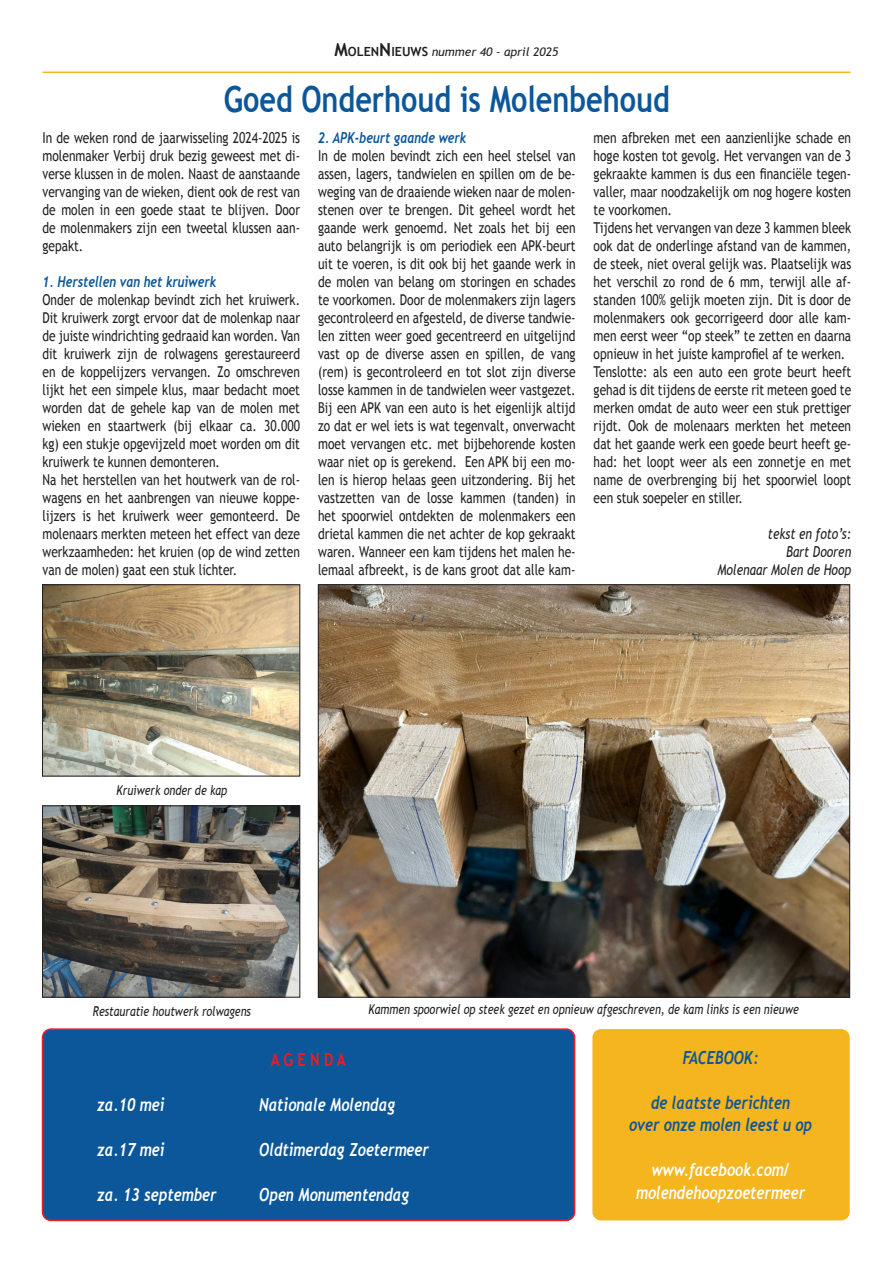
<style>
.page{position:relative;width:893px;height:1263px;background:#fff}
.page>*{position:absolute;margin:0;border:0;box-sizing:border-box;transform-origin:0 0}
.t1{font:700 36px "Trebuchet MS";color:#0b5799;scale:.8 1}
.t2{font:italic 700 18px/22.5px "Trebuchet";color:#fff;text-align:center;scale:.8 1}
.t3{font:italic 700 18px/22.5px "Trebuchet";color:#0b5799;text-align:center;scale:.8 1}
.t4{font:700 18px "Trebuchet MS";color:#ee1d23;scale:.8 1}
.t5{font:15px/18px "Trebuchet MS";color:#231f20;text-align:justify;scale:.8 1}
.t6{font:italic 700 15px "Trebuchet";color:#0b5799;scale:.8 1}
.t7{font:italic 15px/18px "Trebuchet MS";color:#231f20;text-align:right;scale:.8 1}
.t8{font:italic 13.5px "Trebuchet MS";color:#231f20;scale:.8 1}
.t9{font:italic 12px "Trebuchet MS";color:#231f20}
.s1{font-weight:700;font-style:normal;font-size:18px}
.s2{font-weight:700;font-style:normal;font-size:12.6px}
</style>
<div class="page">
<hr style="left:43px;top:72px;width:807px;height:1px;background:#f4b51e">
<img style="left:44px;top:586px;width:254px;height:188px">
<div style="left:42px;top:584px;width:258px;height:192px;border:1px solid #231f20"></div>
<img style="left:320px;top:586px;width:528px;height:409px">
<img style="left:44px;top:808px;width:254px;height:187px">
<div style="left:42px;top:806px;width:258px;height:191px;border:1px solid #231f20"></div>
<div style="left:43px;top:1029px;width:532px;height:191px;background:#0b5799;border-radius:9px"></div>
<div style="left:42px;top:1028px;width:533px;height:193px;border:2px solid #ee1d23;border-radius:9px"></div>
<div style="left:592px;top:1029px;width:258px;height:191px;background:#f4b51e;border-radius:9px"></div>
<p class="t9" style="left:334px;top:44px;width:225px"><span class="s1">M</span><span class="s2">OLEN</span><span class="s1">N</span> <span class="s2">IEUWS</span> nummer 40 - april 2025</p>
<h1 class="t1" style="left:224px;top:76px;width:559px">Goed Onderhoud is Molenbehoud</h1>
<p class="t5" style="left:43px;top:129px;width:323px">In de weken rond de jaarwisseling 2024-2025 is molenmaker Verbij druk bezig geweest met di&shy;verse klussen in de molen. Naast de aanstaande vervanging van de wieken, dient ook de rest van de molen in een goede staat te blijven. Door de molenmakers zijn een tweetal klussen aan&shy;gepakt.</p>
<p class="t6" style="left:43px;top:272px;width:219px">1. Herstellen van het kruiwerk</p>
<p class="t5" style="left:43px;top:291px;width:323px;text-align:left">Onder de molenkap bevindt zich het kruiwerk.<br>Dit kruiwerk zorgt ervoor dat de molenkap naar de juiste windrichting gedraaid kan worden. Van dit kruiwerk zijn de rolwagens gerestaureerd en de koppelijzers vervangen. Zo omschreven lijkt het een simpele klus, maar bedacht moet worden dat de gehele kap van de molen met wieken en staartwerk (bij elkaar ca. 30.000 kg) een stukje opgevijzeld moet worden om dit kruiwerk te kunnen demonteren.<br>Na het herstellen van het houtwerk van de rol&shy;wagens en het aanbrengen van nieuwe koppe&shy;lijzers is het kruiwerk weer gemonteerd. De molenaars merkten meteen het effect van deze werkzaamheden: het kruien (op de wind zetten van de molen) gaat een stuk lichter.</p>
<p class="t6" style="left:318px;top:128px;width:187px">2. APK-beurt gaande werk</p>
<p class="t5" style="left:318px;top:147px;width:323px">In de molen bevindt zich een heel stelsel van assen, lagers, tandwielen en spillen om de be&shy;weging van de draaiende wieken naar de molen&shy;stenen over te brengen. Dit geheel wordt het gaande werk genoemd. Net zoals het bij een auto belangrijk is om periodiek een APK-beurt uit te voeren, is dit ook bij het gaande werk in de molen van belang om storingen en schades te voorkomen. Door de molenmakers zijn lagers gecontroleerd en afgesteld, de diverse tandwie&shy;len zitten weer goed gecentreerd en uitgelijnd vast op de diverse assen en spillen, de vang (rem) is gecontroleerd en tot slot zijn diverse losse kammen in de tandwielen weer vastgezet.<br>Bij een APK van een auto is het eigenlijk altijd zo dat er wel iets is wat tegenvalt, onverwacht moet vervangen etc. met bijbehorende kosten waar niet op is gerekend. Een APK bij een mo&shy;len is hierop helaas geen uitzondering. Bij het vastzetten van de losse kammen (tanden) in het spoorwiel ontdekten de molenmakers een drietal kammen die net achter de kop gekraakt waren. Wanneer een kam tijdens het malen he&shy;lemaal afbreekt, is de kans groot dat alle kam-</p>
<p class="t5" style="left:594px;top:129px;width:323px;text-align:left">men afbreken met een aanzienlijke schade en hoge kosten tot gevolg. Het vervangen van de 3 gekraakte kammen is dus een financiële tegen&shy;valler, maar noodzakelijk om nog hogere kosten te voorkomen.<br>Tijdens het vervangen van deze 3 kammen bleek ook dat de onderlinge afstand van de kammen, de steek, niet overal gelijk was. Plaatselijk was het verschil zo rond de 6 mm, terwijl alle af&shy;standen 100% gelijk moeten zijn. Dit is door de molenmakers ook gecorrigeerd door alle kam&shy;men eerst weer “op steek” te zetten en daarna opnieuw in het juiste kamprofiel af te werken.<br>Tenslotte: als een auto een grote beurt heeft gehad is dit tijdens de eerste rit meteen goed te merken omdat de auto weer een stuk prettiger rijdt. Ook de molenaars merkten het meteen dat het gaande werk een goede beurt heeft ge&shy;had: het loopt weer als een zonnetje en met name de overbrenging bij het spoorwiel loopt een stuk soepeler en stiller.</p>
<p class="t7" style="left:717px;top:525px;width:169px">tekst en foto’s:<br>Bart Dooren<br>Molenaar Molen de Hoop</p>
<p class="t8" style="left:117px;top:782px;width:140px">Kruiwerk onder de kap</p>
<p class="t8" style="left:93px;top:1003px;width:199px">Restauratie houtwerk rolwagens</p>
<p class="t8" style="left:369px;top:1001px;width:539px">Kammen spoorwiel op steek gezet en opnieuw afgeschreven, de kam links is een nieuwe</p>
<p class="t4" style="left:271px;top:1048px;width:95px">A G E N D A</p>
<p class="t2" style="left:97px;top:1093px;width:86px">za.10 mei</p>
<p class="t2" style="left:259px;top:1093px;width:171px">Nationale Molendag</p>
<p class="t2" style="left:97px;top:1138px;width:86px">za.17 mei</p>
<p class="t2" style="left:259px;top:1138px;width:214px">Oldtimerdag Zoetermeer</p>
<p class="t2" style="left:97px;top:1183px;width:151px">za. 13 september</p>
<p class="t2" style="left:259px;top:1183px;width:189px">Open Monumentendag</p>
<p class="t3" style="left:683px;top:1046px;width:96px">FACEBOOK:</p>
<p class="t3" style="left:629px;top:1091px;width:231px">de laatste berichten<br>over onze molen leest u op</p>
<p class="t2" style="left:636px;top:1159px;width:213px">www.facebook.com/ molendehoopzoetermeer</p>
</div>
